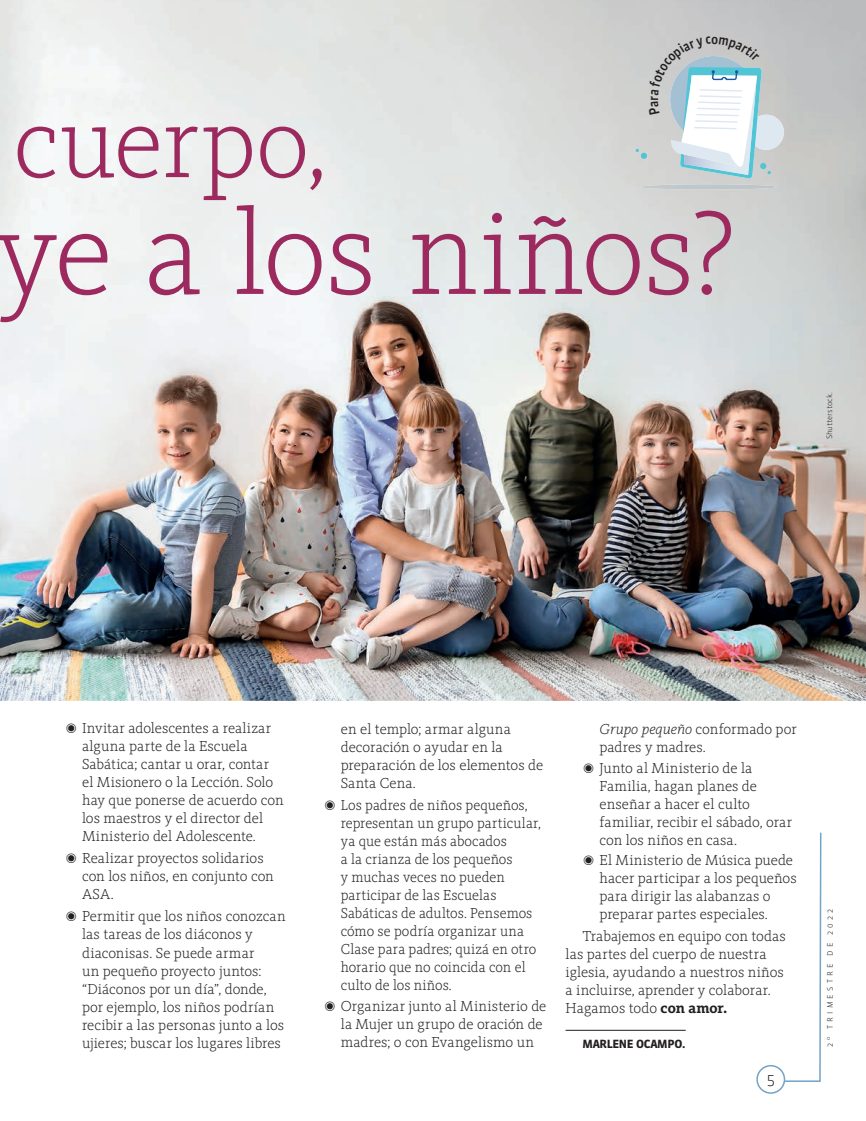
<style>
.page{position:relative;width:866px;height:1121px;background:#fff}
.page>*{position:absolute;margin:0;border:0;box-sizing:border-box;transform-origin:0 0}
.t1{font:300 123px "FF Kievit Slab";letter-spacing:-.015em;color:#9c2a5f}
.t2{font:300 103.5px "FF Kievit Slab";letter-spacing:-.005em;color:#9c2a5f}
.t3{font:300 15px/18px "FF Kievit Slab";color:#231f20}
.t4{font:300 15px "FF Sanuk";color:#231f20}
.t5{font:700 11.25px "FF Sanuk";letter-spacing:-.03em;color:#231f20}
.t6{font:300 7.5px "FF Sanuk";letter-spacing:.42em;color:#231f20}
.t7{font:300 7.5px "FF Sanuk";letter-spacing:-.005em;color:#231f20}
.s1{font-style:italic}
.s2{font-weight:700}
</style>
<div class="page">
<svg style="left:774px;top:832px;width:48px;height:250px"></svg>
<div style="left:757px;top:1065px;width:27px;height:28px;background:#fff;border-radius:50%"></div>
<div style="left:756px;top:1065px;width:29px;height:29px;border:2px solid #73a3c6;border-radius:50%"></div>
<img style="left:0;top:0;width:866px;height:701px">
<div style="left:748px;top:115px;width:36px;height:35px;background:#dee8f0;border-radius:50%"></div>
<img style="left:640px;top:184px;width:137px;height:6px">
<hr style="left:565px;top:1030px;width:120px;height:1px;background:#231f20">
<svg style="left:635px;top:37px;width:136px;height:142px"></svg>
<h2 class="t2" style="left:13px;top:81px;width:315px">cuerpo,</h2>
<h1 class="t1" style="left:-4px;top:179px;width:742px">ye a los niños?</h1>
<p class="t7" style="left:825px;top:439px;width:49px;rotate:-90deg">Shutterstock.</p>
<p class="t3" style="left:82px;top:719px;width:203px;text-indent:-17px">◉ Invitar adolescentes a realizar alguna parte de la Escuela<br>Sabática; cantar u orar, contar el Misionero o la Lección. Solo hay que ponerse de acuerdo con los maestros y el director del<br>Ministerio del Adolescente.</p>
<p class="t3" style="left:82px;top:849px;width:193px;text-indent:-17px">◉ Realizar proyectos solidarios con los niños, en conjunto con<br>ASA.</p>
<p class="t3" style="left:82px;top:907px;width:205px;text-indent:-17px">◉ Permitir que los niños conozcan las tareas de los diáconos y diaconisas. Se puede armar<br>un pequeño proyecto juntos: “Diáconos por un día”, donde, por ejemplo, los niños podrían recibir a las personas junto a los ujieres; buscar los lugares libres</p>
<p class="t3" style="left:341px;top:720px;width:204px">en el templo; armar alguna decoración o ayudar en la preparación de los elementos de<br>Santa Cena.</p>
<p class="t3" style="left:341px;top:796px;width:202px;text-indent:-17px">◉ Los padres de niños pequeños, representan un grupo particular, ya que están más abocados<br>a la crianza de los pequeños<br>y muchas veces no pueden participar de las Escuelas<br>Sabáticas de adultos. Pensemos cómo se podría organizar una<br>Clase para padres; quizá en otro horario que no coincida con el culto de los niños.</p>
<p class="t3" style="left:341px;top:997px;width:207px;text-indent:-17px">◉ Organizar junto al Ministerio de la Mujer un grupo de oración de madres; o con Evangelismo un</p>
<p class="t3" style="left:599px;top:720px;width:199px"><span class="s1">Grupo pequeño</span> conformado por padres y madres.</p>
<p class="t3" style="left:599px;top:758px;width:194px;text-indent:-17px">◉ Junto al Ministerio de la<br>Familia, hagan planes de enseñar a hacer el culto familiar, recibir el sábado, orar con los niños en casa.</p>
<p class="t3" style="left:599px;top:850px;width:199px;text-indent:-17px">◉ El Ministerio de Música puede hacer participar a los pequeños para dirigir las alabanzas o preparar partes especiales.</p>
<p class="t3" style="left:565px;top:927px;width:222px;text-indent:17px">Trabajemos en equipo con todas las partes del cuerpo de nuestra iglesia, ayudando a nuestros niños a incluirse, aprender y colaborar.<br>Hagamos todo <span class="s2">con amor.</span></p>
<p class="t5" style="left:582px;top:1037px;width:104px">MARLENE OCAMPO.</p>
<p class="t4" style="left:766px;top:1070px;width:10px">5</p>
<p class="t6" style="left:825px;top:1047px;width:140px;rotate:-90deg">2º TRIMESTRE DE 2022</p>
</div>
